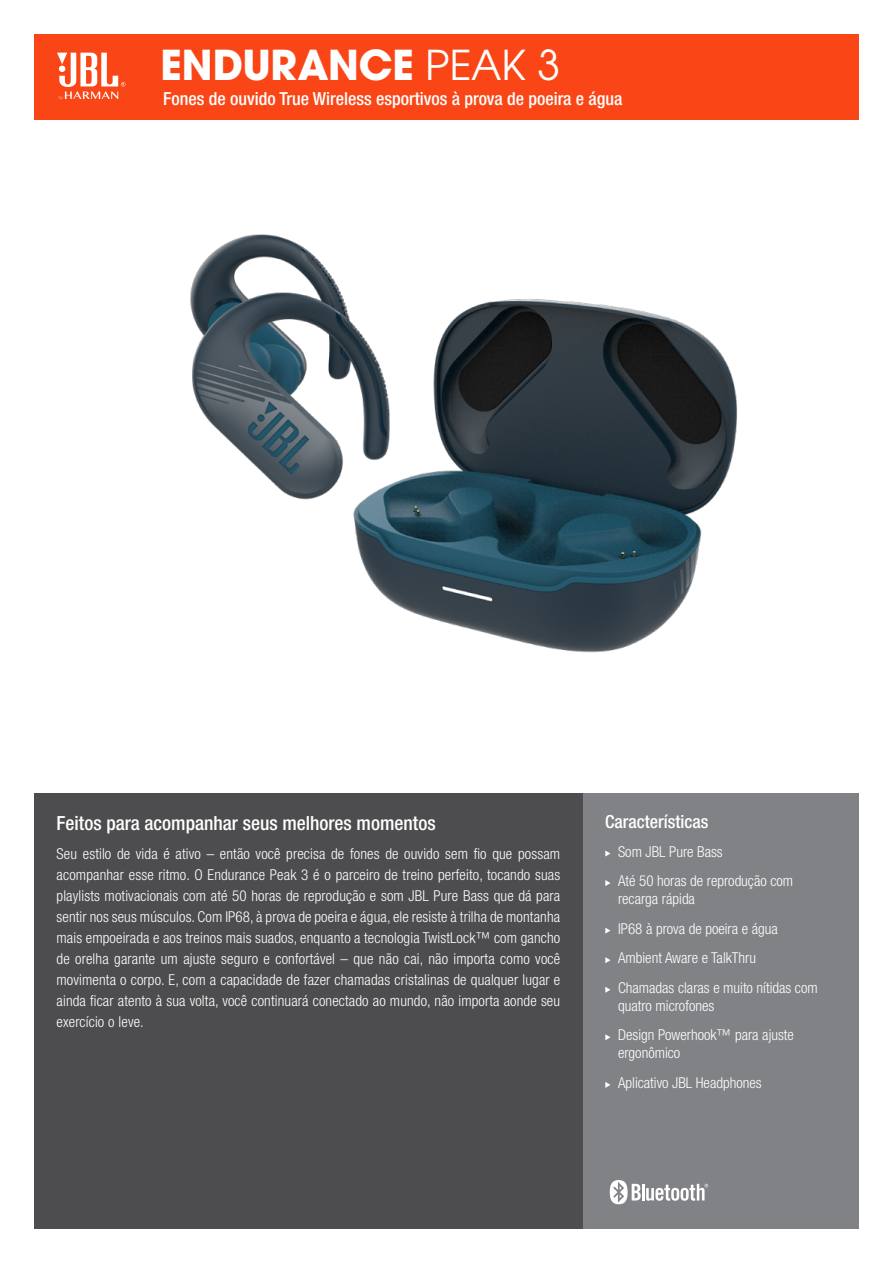
<style>
.page{position:relative;width:893px;height:1263px;background:#fff}
.page>*{position:absolute;margin:0;border:0;box-sizing:border-box;transform-origin:0 0}
.t1{font:700 45.45px "Avant Gard Goth EF";color:#fff}
.t2{font:500 condensed 19.5px "Helvetica Neue LT Pro";color:#fff}
.t3{font:500 condensed 18px "Helvetica Neue LT Pro";color:#fff}
.t4{font:300 condensed 15px/21px "Helvetica Neue LT Pro";color:#fff}
.s1{font-weight:400}
</style>
<div class="page">
<div style="left:34px;top:34px;width:825px;height:85px;background:#fa4616"></div>
<div style="left:583px;top:793px;width:276px;height:436px;background:#808285"></div>
<svg style="left:605px;top:850px;width:5px;height:6px"></svg>
<svg style="left:605px;top:880px;width:5px;height:6px"></svg>
<svg style="left:605px;top:928px;width:5px;height:6px"></svg>
<svg style="left:605px;top:957px;width:5px;height:6px"></svg>
<svg style="left:605px;top:987px;width:5px;height:6px"></svg>
<svg style="left:605px;top:1034px;width:5px;height:6px"></svg>
<svg style="left:605px;top:1082px;width:5px;height:6px"></svg>
<div style="left:34px;top:793px;width:549px;height:436px;background:#4d4d4f"></div>
<svg style="left:57px;top:53px;width:68px;height:47px"></svg>
<img style="left:190px;top:234px;width:140px;height:266px">
<svg style="left:610px;top:1180px;width:98px;height:24px"></svg>
<img style="left:330px;top:274px;width:407px;height:379px">
<h1 class="t1" style="left:161px;top:37px;width:401px">ENDURANCE <span class="s1">PEAK 3</span></h1>
<p class="t3" style="left:163px;top:88px;width:461px">Fones de ouvido True Wireless esportivos à prova de poeira e água</p>
<h2 class="t2" style="left:57px;top:811px;width:381px">Feitos para acompanhar seus melhores momentos</h2>
<p class="t4" style="left:57px;top:843px;width:505px;text-align:justify">Seu estilo de vida é ativo – então você precisa de fones de ouvido sem fio que possam acompanhar esse ritmo. O Endurance Peak 3 é o parceiro de treino perfeito, tocando suas playlists motivacionais com até 50 horas de reprodução e som JBL Pure Bass que dá para sentir nos seus músculos. Com IP68, à prova de poeira e água, ele resiste à trilha de montanha mais empoeirada e aos treinos mais suados, enquanto a tecnologia TwistLock™ com gancho de orelha garante um ajuste seguro e confortável – que não cai, não importa como você movimenta o corpo. E, com a capacidade de fazer chamadas cristalinas de qualquer lugar e ainda ficar atento à sua volta, você continuará conectado ao mundo, não importa aonde seu exercício o leve.</p>
<p class="t3" style="left:605px;top:811px;width:105px">Características</p>
<p class="t4" style="left:618px;top:836px;width:177px;line-height:29.5px">Som JBL Pure Bass<br>Até 50 horas de reprodução com</p>
<p class="t4" style="left:618px;top:884px;width:201px;line-height:29.5px">recarga rápida<br>IP68 à prova de poeira e água<br>Ambient Aware e TalkThru<br>Chamadas claras e muito nítidas com</p>
<p class="t4" style="left:618px;top:990px;width:177px;line-height:29.5px">quatro microfones<br>Design Powerhook™ para ajuste</p>
<p class="t4" style="left:618px;top:1038px;width:145px;line-height:29.5px">ergonômico<br>Aplicativo JBL Headphones</p>
</div>
